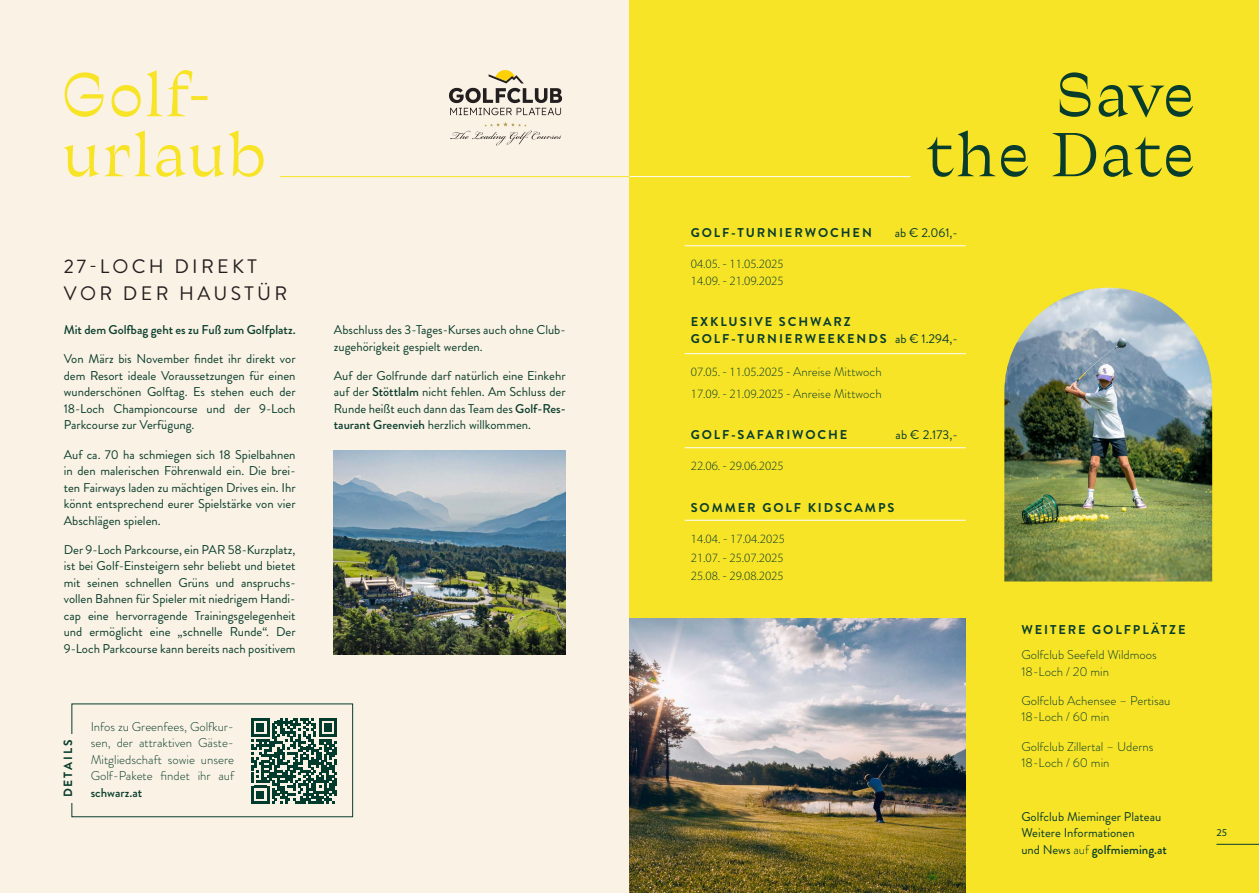
<style>
.page{position:relative;width:1259px;height:893px;background:#faf2e4}
.page>*{position:absolute;margin:0;border:0;box-sizing:border-box;transform-origin:0 0}
.t1{font:60px/60px "Traulha Regulara";color:#f8e426}
.t2{font:60px/60px "Traulha Regulara";color:#083d2d;text-align:right}
.t3{font:19.5px/27px "Brandon Grotesque";letter-spacing:.17em;color:#231f20}
.t4{font:12.75px/16.5px "Brandon Grotesque";color:#083d2d;text-align:justify}
.t5{font:300 12.75px/16.5px "Brandon Grotesque";color:#083d2d}
.t6{font:300 12.75px/16.5px "Myriad Pro";color:#083d2d}
.t7{font:700 12.75px/16.5px "Brandon Grotesque";letter-spacing:.15em;color:#083d2d}
.t8{font:500 12.75px "Brandon Grotesque";color:#083d2d}
.t9{font:700 12px "Brandon Grotesque";letter-spacing:.165em;color:#083d2d}
.t10{font:10.5px "Myriad Pro";color:#083d2d}
.s1{font-weight:500}
.s2{font-weight:400}
.s3{font-family:"Brandon Grotesque"}
.s4{font-weight:300}
</style>
<div class="page">
<svg style="left:251px;top:718px;width:86px;height:86px"></svg>
<div style="left:629px;top:0;width:630px;height:893px;background:#f8e426"></div>
<hr style="left:685px;top:245px;width:280px;height:1px;background:#fff">
<hr style="left:685px;top:353px;width:280px;height:1px;background:#fff">
<hr style="left:685px;top:447px;width:280px;height:1px;background:#fff">
<hr style="left:685px;top:520px;width:280px;height:1px;background:#fff">
<img style="left:629px;top:618px;width:336px;height:275px">
<hr style="left:1216px;top:844px;width:43px;height:1px;background:#083d2d">
<img style="left:1004px;top:288px;width:208px;height:293px">
<hr style="left:280px;top:176px;width:349px;height:1px;background:#f8e426">
<hr style="left:629px;top:176px;width:281px;height:1px;background:#fff">
<svg style="left:450px;top:122px;width:111px;height:23px"></svg>
<svg style="left:449px;top:70px;width:113px;height:45px"></svg>
<img style="left:333px;top:451px;width:233px;height:204px">
<h1 class="t1" style="left:62px;top:66px;width:206px">Golf&shy;urlaub</h1>
<h2 class="t3" style="left:64px;top:254px;width:225px">27-LOCH DIREKT<br>VOR DER HAUSTÜR</h2>
<p class="t8" style="left:64px;top:321px;width:233px">Mit dem Golfbag geht es zu Fuß zum Golfplatz.</p>
<p class="t4" style="left:64px;top:351px;width:233px">Von März bis November findet ihr direkt vor dem Resort ideale Voraussetzungen für einen wunderschönen Golftag. Es stehen euch der 18-Loch Championcourse und der 9-Loch Parkcourse zur Verfügung.</p>
<p class="t4" style="left:64px;top:446px;width:233px">Auf ca. 70 ha schmiegen sich 18 Spielbahnen in den malerischen Föhrenwald ein. Die brei&shy;ten Fairways laden zu mächtigen Drives ein. Ihr könnt entsprechend eurer Spielstärke von vier Abschlägen spielen.</p>
<p class="t4" style="left:64px;top:541px;width:233px">Der 9-Loch Parkcourse, ein PAR 58-Kurzplatz, ist bei Golf-Einsteigern sehr beliebt und bietet mit seinen schnellen Grüns und anspruchs&shy;vollen Bahnen für Spieler mit niedrigem Handi&shy;cap eine hervorragende Trainingsgelegenheit und ermöglicht eine „schnelle Runde“. Der 9-Loch Parkcourse kann bereits nach positivem</p>
<p class="t9" style="left:60px;top:797px;width:59px;rotate:-90deg">DETAILS</p>
<p class="t5" style="left:91px;top:718px;width:145px;text-align:justify">Infos zu Greenfees, Golfkur&shy;sen, der attraktiven Gäste-Mitgliedschaft sowie unsere Golf-Pakete findet ihr auf</p>
<p class="t8" style="left:91px;top:783px;width:53px">schwarz.at</p>
<p class="t4" style="left:334px;top:322px;width:233px">Abschluss des 3-Tages-Kurses auch ohne Club&shy;zugehörigkeit gespielt werden.</p>
<p class="t4" style="left:334px;top:367px;width:233px">Auf der Golfrunde darf natürlich eine Einkehr auf der <span class="s1">Stöttlalm</span> nicht fehlen. Am Schluss der Runde heißt euch dann das Team des <span class="s1">Golf-Res&shy;taurant Greenvieh</span> herzlich willkommen.</p>
<h1 class="t2" style="left:926px;top:66px;width:271px">Save<br>the Date</h1>
<p class="t7" style="left:691px;top:225px;width:183px">GOLF-TURNIERWOCHEN</p>
<p class="t4" style="left:895px;top:225px;width:65px">ab € 2.061,-</p>
<p class="t6" style="left:691px;top:255px;width:94px">04.05. - 11.05.2025<br>14.09. - 21.09.2025</p>
<p class="t7" style="left:691px;top:314px;width:268px">EXKLUSIVE SCHWARZ<br>GOLF-TURNIERWEEKENDS <span class="s2">ab € 1.294,-</span></p>
<p class="t6" style="left:691px;top:361px;width:192px;line-height:21.6px">07.05. - 11.05.2025 - <span class="s3">Anreise Mittwoch<br></span>17.09. - 21.09.2025 - <span class="s3">Anreise Mittwoch</span></p>
<p class="t7" style="left:691px;top:427px;width:158px">GOLF-SAFARIWOCHE</p>
<p class="t4" style="left:895px;top:427px;width:64px">ab € 2.173,-</p>
<p class="t6" style="left:691px;top:457px;width:94px">22.06. - 29.06.2025</p>
<p class="t7" style="left:691px;top:499px;width:205px">SOMMER GOLF KIDSCAMPS</p>
<p class="t6" style="left:691px;top:528px;width:96px;line-height:19.8px">14.04. - 17.04.2025<br>21.07. - 25.07.2025</p>
<p class="t6" style="left:691px;top:568px;width:94px">25.08. - 29.08.2025</p>
<p class="t7" style="left:1021px;top:622px;width:166px">WEITERE GOLFPLÄTZE</p>
<p class="t5" style="left:1021px;top:646px;width:137px">Golfclub Seefeld Wildmoos<br>18-Loch / 20 min</p>
<p class="t5" style="left:1021px;top:692px;width:151px">Golfclub Achensee – Pertisau<br>18-Loch / 60 min</p>
<p class="t5" style="left:1021px;top:738px;width:134px">Golfclub Zillertal – Uderns<br>18-Loch / 60 min</p>
<p class="t4" style="left:1021px;top:808px;width:147px;text-align:left">Golfclub Mieminger Plateau<br>Weitere Informationen<br>und News <span class="s4">auf</span> <span class="s1">golfmieming.at</span></p>
<p class="t10" style="left:1216px;top:826px;width:12px">25</p>
</div>
